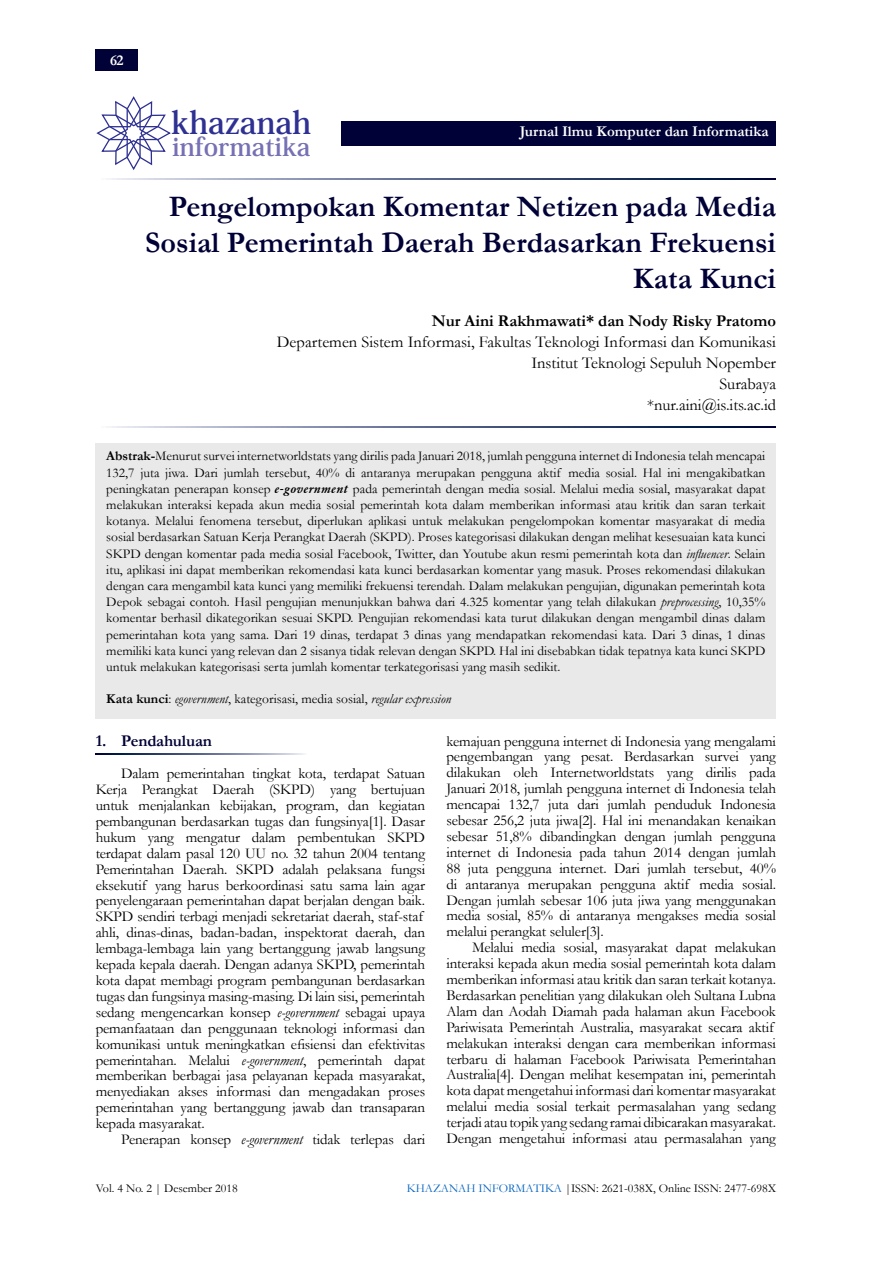
<style>
.page{position:relative;width:893px;height:1263px;background:#fff}
.page>*{position:absolute;margin:0;border:0;box-sizing:border-box;transform-origin:0 0}
.t1{font:700 31.35px "Koz Min Pro";color:#2e3092}
.t2{font:700 30px/36px "Garamond";color:#000137;text-align:right}
.t3{font:700 25.35px "Koz Min Pro";color:#7670b4}
.t4{font:16.5px/21px "Garamond";color:#000;text-align:right}
.t5{font:700 16.5px "Garamond";color:#000}
.t6{font:700 16.5px "Garamond";letter-spacing:-.01em;color:#000137}
.t7{font:15px/15.9px "Garamond";letter-spacing:-.01em;color:#000}
.t8{font:700 15px "Garamond";color:#fff}
.t9{font:13.5px/16.2px "Garamond";color:#000;text-align:justify}
.t10{font:italic 13.5px "Garamond";color:#000}
.t11{font:12px "Garamond";color:#000}
.s1{font-weight:700}
.s2{font-weight:500;font-style:italic}
.s3{font-style:italic}
.s4{font-weight:700;font-style:normal}
.s5{font-style:normal}
.s6{color:#0563c1}
</style>
<div class="page">
<svg style="left:96px;top:96px;width:75px;height:74px"></svg>
<div style="left:341px;top:121px;width:435px;height:24px;background:#000137"></div>
<div style="left:96px;top:49px;width:42px;height:21px;background:#000137"></div>
<div style="left:96px;top:443px;width:680px;height:276px;background:#e9e9ea"></div>
<img style="left:107px;top:179px;width:669px;height:1px">
<img style="left:107px;top:426px;width:669px;height:2px">
<img style="left:96px;top:753px;width:209px;height:2px">
<p class="t8" style="left:110px;top:50px;width:15px">62</p>
<h1 class="t1" style="left:171px;top:105px;width:142px">khazanah</h1>
<h3 class="t3" style="left:172px;top:133px;width:140px">informatika</h3>
<p class="t8" style="left:520px;top:121px;width:250px">Jurnal Ilmu Komputer dan Informatika</p>
<h2 class="t2" style="left:145px;top:189px;width:632px">Pengelompokan Komentar Netizen pada Media<br>Sosial Pemerintah Daerah Berdasarkan Frekuensi<br>Kata Kunci</h2>
<p class="t5" style="left:432px;top:309px;width:346px">Nur Aini Rakhmawati* dan Nody Risky Pratomo</p>
<p class="t4" style="left:277px;top:331px;width:501px">Departemen Sistem Informasi, Fakultas Teknologi Informasi dan Komunikasi Institut Teknologi Sepuluh Nopember<br>Surabaya<br>*nur.aini@is.its.ac.id</p>
<p class="t9" style="left:106px;top:448px;width:661px"><span class="s1">Abstrak-</span>Menurut survei internetworldstats yang dirilis pada Januari 2018, jumlah pengguna internet di Indonesia telah mencapai 132,7 juta jiwa. Dari jumlah tersebut, 40% di antaranya merupakan pengguna aktif media sosial. Hal ini mengakibatkan peningkatan penerapan konsep <span class="s2">e-government</span> pada pemerintah dengan media sosial. Melalui media sosial, masyarakat dapat melakukan interaksi kepada akun media sosial pemerintah kota dalam memberikan informasi atau kritik dan saran terkait kotanya. Melalui fenomena tersebut, diperlukan aplikasi untuk melakukan pengelompokan komentar masyarakat di media sosial berdasarkan Satuan Kerja Perangkat Daerah (SKPD). Proses kategorisasi dilakukan dengan melihat kesesuaian kata kunci SKPD dengan komentar pada media sosial Facebook, Twitter, dan Youtube akun resmi pemerintah kota dan <span class="s3">influencer</span>. Selain itu, aplikasi ini dapat memberikan rekomendasi kata kunci berdasarkan komentar yang masuk. Proses rekomendasi dilakukan dengan cara mengambil kata kunci yang memiliki frekuensi terendah. Dalam melakukan pengujian, digunakan pemerintah kota Depok sebagai contoh. Hasil pengujian menunjukkan bahwa dari 4.325 komentar yang telah dilakukan <span class="s3">preprocessing</span>, 10,35% komentar berhasil dikategorikan sesuai SKPD. Pengujian rekomendasi kata turut dilakukan dengan mengambil dinas dalam pemerintahan kota yang sama. Dari 19 dinas, terdapat 3 dinas yang mendapatkan rekomendasi kata. Dari 3 dinas, 1 dinas memiliki kata kunci yang relevan dan 2 sisanya tidak relevan dengan SKPD. Hal ini disebabkan tidak tepatnya kata kunci SKPD untuk melakukan kategorisasi serta jumlah komentar terkategorisasi yang masih sedikit.</p>
<p class="t10" style="left:106px;top:690px;width:346px"><span class="s4">Kata kunci</span><span class="s5">:</span> egovernment<span class="s5">, kategorisasi, media sosial,</span> regular expression</p>
<p class="t6" style="left:96px;top:730px;width:118px">1. Pendahuluan</p>
<p class="t7" style="left:96px;top:765px;width:331px;text-indent:26px">Dalam pemerintahan tingkat kota, terdapat Satuan Kerja Perangkat Daerah (SKPD) yang bertujuan untuk menjalankan kebijakan, program, dan kegiatan pembangunan berdasarkan tugas dan fungsinya[1]. Dasar hukum yang mengatur dalam pembentukan SKPD terdapat dalam pasal 120 UU no. 32 tahun 2004 tentang Pemerintahan Daerah. SKPD adalah pelaksana fungsi eksekutif yang harus berkoordinasi satu sama lain agar penyelengaraan pemerintahan dapat berjalan dengan baik.<br>SKPD sendiri terbagi menjadi sekretariat daerah, staf-staf ahli, dinas-dinas, badan-badan, inspektorat daerah, dan lembaga-lembaga lain yang bertanggung jawab langsung kepada kepala daerah. Dengan adanya SKPD, pemerintah kota dapat membagi program pembangunan berdasarkan tugas dan fungsinya masing-masing. Di lain sisi, pemerintah sedang mengencarkan konsep <span class="s3">e-government</span> sebagai upaya pemanfaataan dan penggunaan teknologi informasi dan komunikasi untuk meningkatkan efisiensi dan efektivitas pemerintahan. Melalui <span class="s3">e-government</span>, pemerintah dapat memberikan berbagai jasa pelayanan kepada masyarakat, menyediakan akses informasi dan mengadakan proses pemerintahan yang bertanggung jawab dan transaparan kepada masyarakat.</p>
<p class="t7" style="left:121px;top:1131px;width:305px">Penerapan konsep <span class="s3">e-government</span> tidak terlepas dari</p>
<p class="t7" style="left:446px;top:732px;width:331px;text-align:justify">kemajuan pengguna internet di Indonesia yang mengalami pengembangan yang pesat. Berdasarkan survei yang dilakukan oleh Internetworldstats yang dirilis pada Januari 2018, jumlah pengguna internet di Indonesia telah mencapai 132,7 juta dari jumlah penduduk Indonesia sebesar 256,2 juta jiwa[2]. Hal ini menandakan kenaikan sebesar 51,8% dibandingkan dengan jumlah pengguna internet di Indonesia pada tahun 2014 dengan jumlah 88 juta pengguna internet. Dari jumlah tersebut, 40% di antaranya merupakan pengguna aktif media sosial.<br>Dengan jumlah sebesar 106 juta jiwa yang menggunakan media sosial, 85% di antaranya mengakses media sosial melalui perangkat seluler[3].</p>
<p class="t7" style="left:446px;top:939px;width:331px;text-indent:26px">Melalui media sosial, masyarakat dapat melakukan interaksi kepada akun media sosial pemerintah kota dalam memberikan informasi atau kritik dan saran terkait kotanya.<br>Berdasarkan penelitian yang dilakukan oleh Sultana Lubna Alam dan Aodah Diamah pada halaman akun Facebook Pariwisata Pemerintah Australia, masyarakat secara aktif melakukan interaksi dengan cara memberikan informasi terbaru di halaman Facebook Pariwisata Pemerintahan Australia[4]. Dengan melihat kesempatan ini, pemerintah kota dapat mengetahui informasi dari komentar masyarakat melalui media sosial terkait permasalahan yang sedang terjadi atau topik yang sedang ramai dibicarakan masyarakat.<br>Dengan mengetahui informasi atau permasalahan yang</p>
<p class="t11" style="left:96px;top:1180px;width:143px">Vol. 4 No. 2 | Desember 2018</p>
<p class="t11" style="left:407px;top:1180px;width:371px"><span class="s6">KHAZANAH INFORMATIKA</span> |ISSN: 2621-038X, Online ISSN: 2477-698X</p>
</div>
